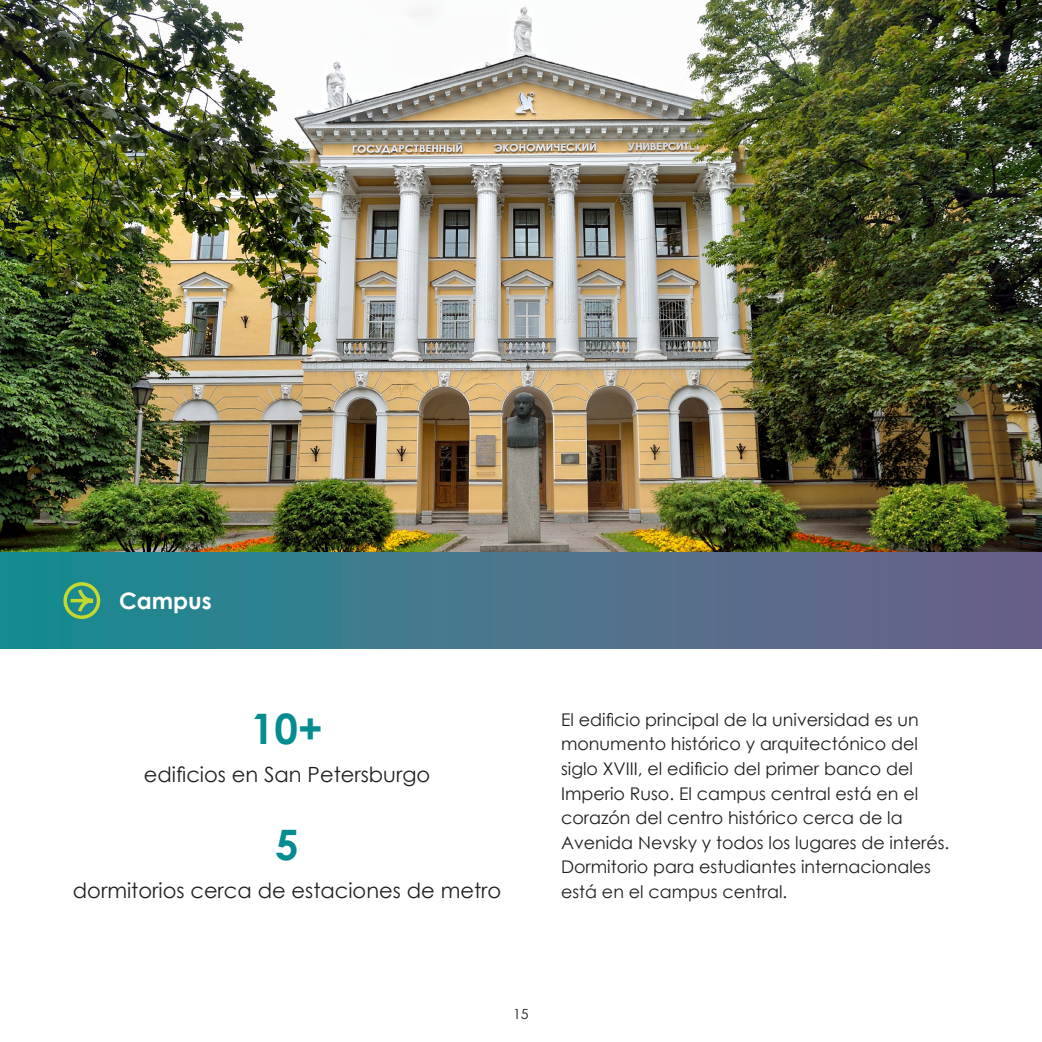
<style>
.page{position:relative;width:1042px;height:1042px;background:#fff}
.page>*{position:absolute;margin:0;border:0;box-sizing:border-box;transform-origin:0 0}
.t1{font:700 42px "Century Gothic";color:#058c91}
.t2{font:700 22.75px "Century Gothic";color:#fff}
.t3{font:21px "Century Gothic";color:#231f20}
.t4{font:17.5px/24.5px "Century Gothic";color:#231f20}
.t5{font:14px "Century Gothic";color:#231f20}
</style>
<div class="page">
<img style="left:0;top:0;width:1042px;height:553px">
<div style="left:0;top:553px;width:1042px;height:95px;background:linear-gradient(to right,#198c91,#715f89)"></div>
<svg style="left:67px;top:586px;width:152px;height:29px;background:#2c8a89"></svg>
<div style="left:63px;top:582px;width:37px;height:37px;border:4px solid #c4d82d;border-radius:50%"></div>
<p class="t2" style="left:119px;top:583px;width:94px">Campus</p>
<p class="t1" style="left:251px;top:697px;width:74px">10+</p>
<p class="t3" style="left:144px;top:760px;width:288px">edificios en San Petersburgo</p>
<p class="t1" style="left:275px;top:812px;width:25px">5</p>
<p class="t3" style="left:73px;top:875px;width:430px">dormitorios cerca de estaciones de metro</p>
<p class="t4" style="left:561px;top:707px;width:390px">El edificio principal de la universidad es un monumento histórico y arquitectónico del siglo XVIII, el edificio del primer banco del Imperio Ruso. El campus central está en el corazón del centro histórico cerca de la Avenida Nevsky y todos los lugares de interés.</p>
<p class="t4" style="left:561px;top:854px;width:371px">Dormitorio para estudiantes internacionales está en el campus central.</p>
<p class="t5" style="left:513px;top:1004px;width:17px">15</p>
</div>
